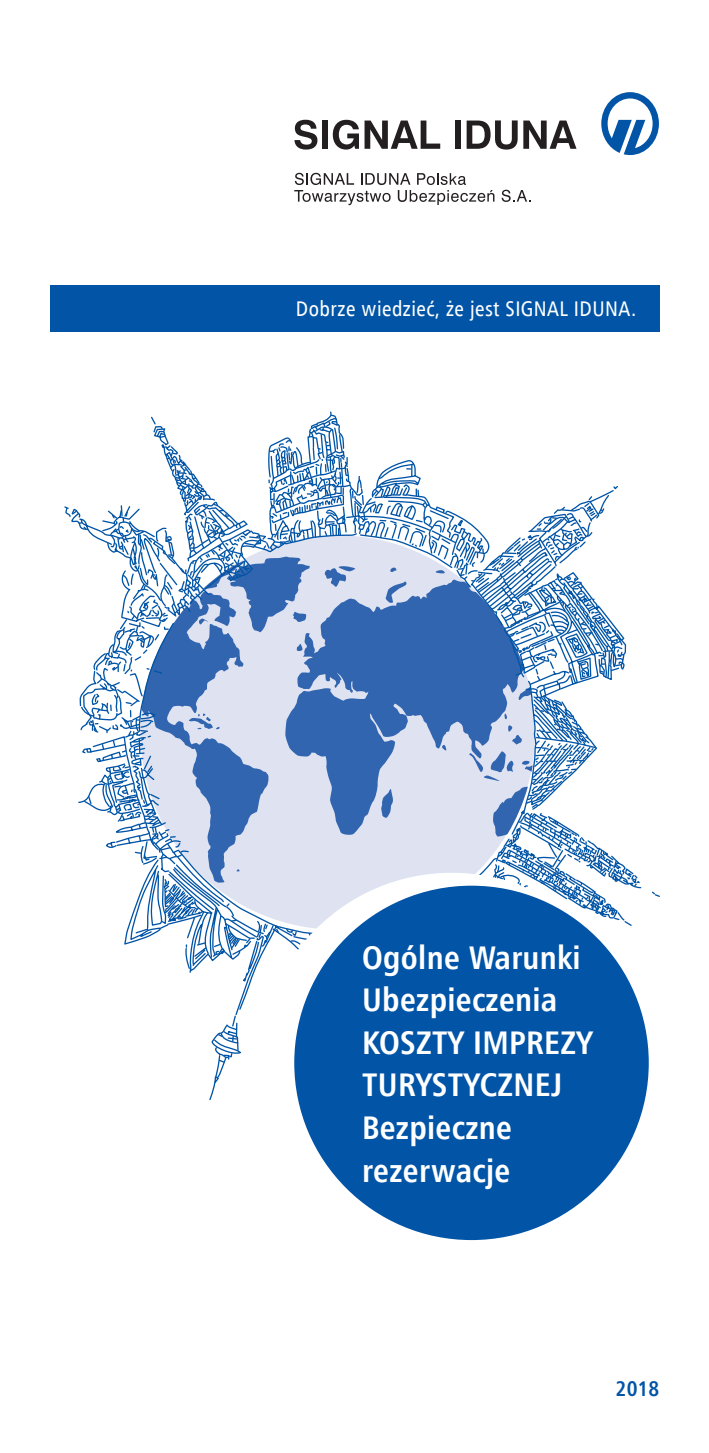
<style>
.page{position:relative;width:709px;height:1453px;background:#fff}
.page>*{position:absolute;margin:0;border:0;box-sizing:border-box;transform-origin:0 0}
.t1{font:700 32.75px/42.5px "Humnst 777 Cn EU";letter-spacing:.01em;color:#fff}
.t2{font:21.25px "Humnst 777 Cn EU";letter-spacing:.02em;color:#fff}
.tekst{font:700 21.25px "Humnst 777 Cn EU";color:#0154a6}
</style>
<div class="page">
<svg style="left:153px;top:426px;width:488px;height:616px"></svg>
<svg style="left:64px;top:443px;width:592px;height:517px"></svg>
<svg style="left:90px;top:444px;width:532px;height:497px"></svg>
<div style="left:260px;top:873px;width:383px;height:383px;background:#fff;border-radius:50%"></div>
<div style="left:50px;top:285px;width:609px;height:46px;background:#0154a6"></div>
<div style="left:294px;top:886px;width:354px;height:354px;background:#0154a6;border-radius:50%"></div>
<svg style="left:501px;top:190px;width:30px;height:12px"></svg>
<svg style="left:294px;top:173px;width:200px;height:32px"></svg>
<svg style="left:601px;top:92px;width:58px;height:63px"></svg>
<svg style="left:294px;top:120px;width:23px;height:30px"></svg>
<div style="left:322px;top:121px;width:6px;height:28px;background:#231f20"></div>
<svg style="left:333px;top:120px;width:107px;height:30px"></svg>
<div style="left:455px;top:121px;width:5px;height:28px;background:#231f20"></div>
<svg style="left:466px;top:120px;width:51px;height:30px"></svg>
<svg style="left:523px;top:121px;width:53px;height:28px"></svg>
<p class="t2" style="left:296px;top:296px;width:342px">Dobrze wiedzieć, że jest SIGNAL IDUNA.</p>
<p class="t1" style="left:362px;top:936px;width:220px">Ogólne Warunki<br>Ubezpieczenia</p>
<p class="t1" style="left:362px;top:1021px;width:232px">KOSZTY IMPREZY<br>TURYSTYCZNEJ</p>
<p class="t1" style="left:362px;top:1106px;width:151px">Bezpieczne rezerwacje</p>
<p class="tekst" style="left:616px;top:1375px;width:45px">2018</p>
</div>
